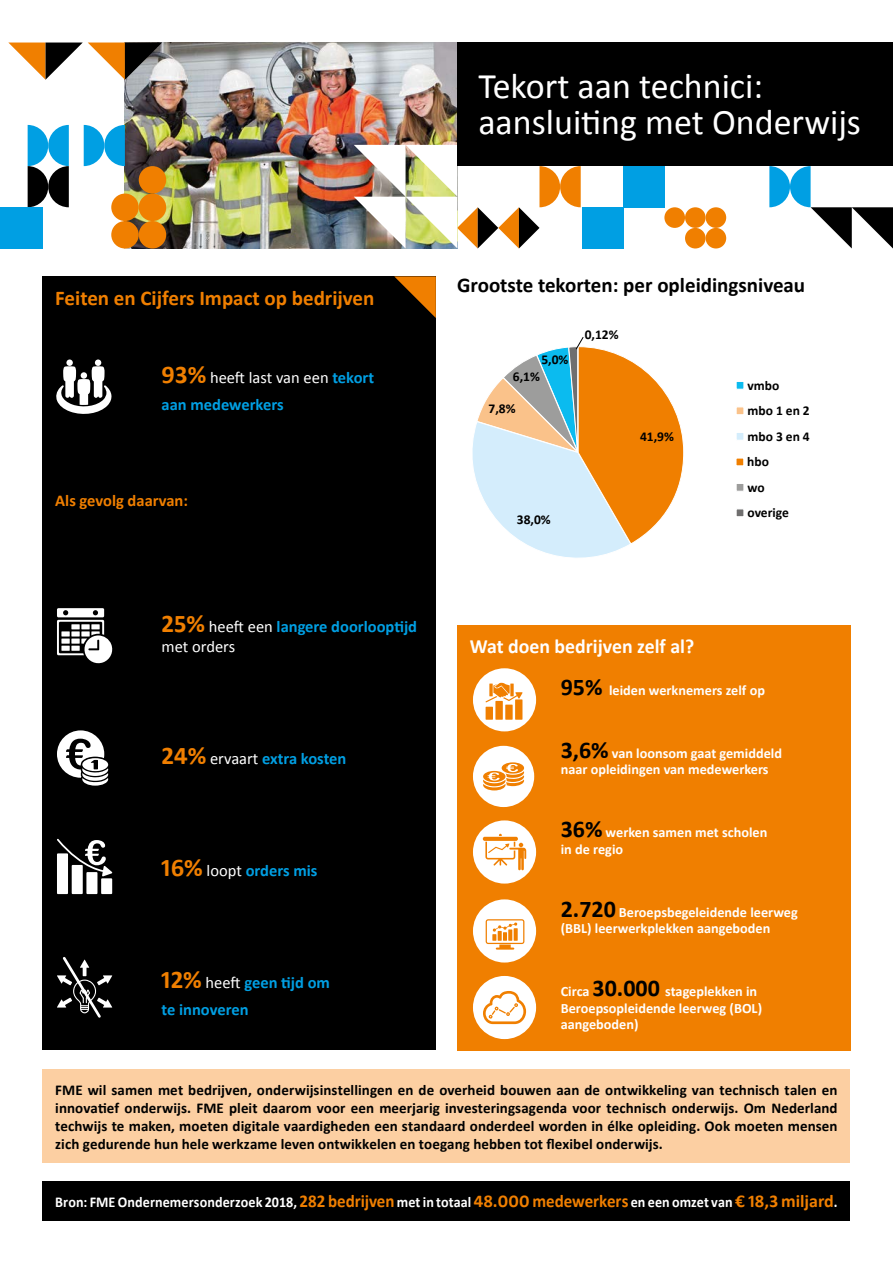
<style>
.page{position:relative;width:893px;height:1263px;background:#fff}
.page>*{position:absolute;margin:0;border:0;box-sizing:border-box;transform-origin:0 0}
.t1{font:36px/36px "Calibri";color:#fff}
.t2{font:700 21px "Calibri";color:#000}
.t3{font:700 21px "Calibri";color:#f07f00}
.t4{font:700 20.25px "Calibri";color:#fff}
.t5{font:700 16.5px/27px "Calibri";color:#009fe3}
.t6{font:700 16.5px "Calibri";color:#f07f00}
.t7{font:700 15px/18px "Calibri";letter-spacing:.005em;color:#000;text-align:justify}
.t8{font:700 15px "Calibri";letter-spacing:.005em;color:#fff;scale:.94 1}
.t9{font:700 14.25px/16.5px "Calibri";color:#fff}
.t10{font:700 13.5px/25.5px "Calibri";color:#000}
.s1{font-size:25.5px;color:#f07f00}
.s2{font-weight:400;color:#fff}
.s3{font-size:24px;color:#000}
.s4{font-size:18px;color:#f07f00}
</style>
<div class="page">
<img style="left:125px;top:43px;width:332px;height:205px">
<div style="left:457px;top:625px;width:393px;height:425px;background:#f07f00"></div>
<div style="left:43px;top:1069px;width:807px;height:94px;background:#fccfa2"></div>
<svg style="left:9px;top:43px;width:153px;height:37px"></svg>
<div style="left:111px;top:221px;width:28px;height:27px;background:#f07f00;border-radius:50%"></div>
<div style="left:111px;top:194px;width:28px;height:27px;background:#f07f00;border-radius:50%"></div>
<div style="left:139px;top:221px;width:27px;height:27px;background:#f07f00;border-radius:50%"></div>
<div style="left:139px;top:194px;width:27px;height:27px;background:#f07f00;border-radius:50%"></div>
<div style="left:139px;top:166px;width:27px;height:28px;background:#f07f00;border-radius:50%"></div>
<div style="left:706px;top:228px;width:20px;height:20px;background:#f07f00;border-radius:50%"></div>
<div style="left:685px;top:228px;width:21px;height:20px;background:#f07f00;border-radius:50%"></div>
<div style="left:706px;top:207px;width:20px;height:21px;background:#f07f00;border-radius:50%"></div>
<div style="left:685px;top:207px;width:21px;height:21px;background:#f07f00;border-radius:50%"></div>
<div style="left:664px;top:207px;width:21px;height:21px;background:#f07f00;border-radius:50%"></div>
<svg style="left:28px;top:125px;width:41px;height:82px"></svg>
<svg style="left:84px;top:125px;width:41px;height:41px"></svg>
<svg style="left:769px;top:166px;width:124px;height:82px"></svg>
<div style="left:582px;top:207px;width:41px;height:41px;background:#009fe3"></div>
<div style="left:0;top:207px;width:43px;height:41px;background:#009fe3"></div>
<div style="left:623px;top:166px;width:41px;height:41px;background:#009fe3"></div>
<img style="left:354px;top:145px;width:227px;height:103px">
<div style="left:457px;top:43px;width:436px;height:123px;background:#000"></div>
<div style="left:43px;top:1181px;width:807px;height:39px;background:#000"></div>
<div style="left:473px;top:668px;width:63px;height:63px;background:#fff;border-radius:50%"></div>
<div style="left:486px;top:707px;width:7px;height:13px;background:#f07f00"></div>
<div style="left:495px;top:701px;width:8px;height:19px;background:#f07f00"></div>
<div style="left:505px;top:705px;width:8px;height:15px;background:#f07f00"></div>
<div style="left:515px;top:699px;width:7px;height:21px;background:#f07f00"></div>
<svg style="left:485px;top:683px;width:37px;height:19px"></svg>
<svg style="left:510px;top:683px;width:4px;height:13px"></svg>
<svg style="left:489px;top:683px;width:4px;height:13px"></svg>
<div style="left:473px;top:746px;width:61px;height:61px;background:#fff;border-radius:50%"></div>
<svg style="left:483px;top:762px;width:41px;height:28px"></svg>
<div style="left:473px;top:820px;width:63px;height:63px;background:#fff;border-radius:50%"></div>
<svg style="left:483px;top:837px;width:35px;height:4px"></svg>
<svg style="left:485px;top:842px;width:41px;height:28px"></svg>
<div style="left:473px;top:899px;width:63px;height:63px;background:#fff;border-radius:50%"></div>
<hr style="left:496px;top:947px;width:18px;height:3px;background:#f07f00">
<svg style="left:486px;top:919px;width:38px;height:29px"></svg>
<div style="left:473px;top:976px;width:63px;height:63px;background:#fff;border-radius:50%"></div>
<svg style="left:483px;top:991px;width:43px;height:33px"></svg>
<div style="left:736px;top:381px;width:8px;height:9px;background:#0bbbef;border:1px solid #fff"></div>
<div style="left:736px;top:406px;width:8px;height:9px;background:#fac28a;border:1px solid #fff"></div>
<div style="left:736px;top:432px;width:8px;height:9px;background:#d4edfc;border:1px solid #fff"></div>
<div style="left:736px;top:458px;width:8px;height:8px;background:#f07f00;border:1px solid #fff"></div>
<div style="left:736px;top:483px;width:8px;height:9px;background:#9d9d9c;border:1px solid #fff"></div>
<div style="left:736px;top:508px;width:8px;height:9px;background:#706f6f;border:1px solid #fff"></div>
<svg style="left:472px;top:337px;width:212px;height:221px"></svg>
<div style="left:43px;top:276px;width:393px;height:774px;background:#000"></div>
<svg style="left:394px;top:276px;width:42px;height:42px"></svg>
<svg style="left:57px;top:957px;width:55px;height:61px"></svg>
<svg style="left:57px;top:608px;width:56px;height:56px"></svg>
<svg style="left:57px;top:730px;width:51px;height:56px"></svg>
<div style="left:57px;top:853px;width:11px;height:41px;background:#fff"></div>
<div style="left:86px;top:872px;width:11px;height:22px;background:#fff"></div>
<div style="left:101px;top:878px;width:11px;height:16px;background:#fff"></div>
<div style="left:72px;top:865px;width:11px;height:29px;background:#fff"></div>
<svg style="left:57px;top:839px;width:55px;height:37px"></svg>
<div style="left:95px;top:359px;width:6px;height:7px;background:#fff;border-radius:50%"></div>
<div style="left:66px;top:359px;width:7px;height:7px;background:#fff;border-radius:50%"></div>
<svg style="left:56px;top:366px;width:56px;height:48px"></svg>
<h1 class="t1" style="left:478px;top:68px;width:384px">Tekort aan technici: aansluiting met Onderwijs</h1>
<h2 class="t3" style="left:55px;top:284px;width:321px">Feiten en Cijfers Impact op bedrijven</h2>
<p class="t5" style="left:162px;top:364px;width:214px"><span class="s1">93%</span> <span class="s2">heeft last van een</span> tekort aan medewerkers</p>
<p class="t6" style="left:55px;top:490px;width:134px">Als gevolg daarvan:</p>
<p class="t5" style="left:162px;top:617px;width:257px;line-height:19.5px"><span class="s1">25%</span> <span class="s2">heeft een</span> langere doorlooptijd <span class="s2">met orders</span></p>
<p class="t5" style="left:162px;top:745px;width:186px"><span class="s1">24%</span> <span class="s2">ervaart</span> extra kosten</p>
<p class="t5" style="left:162px;top:857px;width:157px"><span class="s1">16%</span> <span class="s2">loopt</span> orders mis</p>
<p class="t5" style="left:162px;top:969px;width:170px"><span class="s1">12%</span> <span class="s2">heeft</span> geen tijd om te innoveren</p>
<h2 class="t2" style="left:457px;top:272px;width:350px">Grootste tekorten: per opleidingsniveau</h2>
<p class="t10" style="left:541px;top:347px;width:29px">5,0%</p>
<p class="t10" style="left:513px;top:364px;width:29px">6,1%</p>
<p class="t10" style="left:489px;top:395px;width:29px">7,8%</p>
<p class="t10" style="left:585px;top:321px;width:35px">0,12%</p>
<p class="t10" style="left:640px;top:423px;width:35px">41,9%</p>
<p class="t10" style="left:517px;top:506px;width:35px">38,0%</p>
<p class="t10" style="left:747px;top:372px;width:64px">vmbo<br>mbo 1 en 2 mbo 3 en 4 hbo<br>wo<br>overige</p>
<h3 class="t4" style="left:470px;top:633px;width:226px">Wat doen bedrijven zelf al?</h3>
<p class="t9" style="left:561px;top:682px;width:206px"><span class="s3">95%</span> leiden werknemers zelf op</p>
<p class="t9" style="left:561px;top:745px;width:223px"><span class="s3">3,6%</span> van loonsom gaat gemiddeld naar opleidingen van medewerkers</p>
<p class="t9" style="left:561px;top:824px;width:208px"><span class="s3">36%</span> werken samen met scholen in de regio</p>
<p class="t9" style="left:561px;top:904px;width:238px"><span class="s3">2.720</span> Beroepsbegeleidende leerweg (BBL) leerwerkplekken aangeboden</p>
<p class="t9" style="left:561px;top:983px;width:203px">Circa <span class="s3">30.000</span> stageplekken in<br>Beroepsopleidende leerweg (BOL) aangeboden)</p>
<p class="t7" style="left:55px;top:1081px;width:784px">FME wil samen met bedrijven, onderwijsinstellingen en de overheid bouwen aan de ontwikkeling van technisch talen en innovatief onderwijs. FME pleit daarom voor een meerjarig investeringsagenda voor technisch onderwijs. Om Nederland techwijs te maken, moeten digitale vaardigheden een standaard onderdeel worden in élke opleiding. Ook moeten mensen zich gedurende hun hele werkzame leven ontwikkelen en toegang hebben tot flexibel onderwijs.</p>
<p class="t8" style="left:55px;top:1192px;width:834px">Bron: FME Ondernemersonderzoek 2018, <span class="s4">282 bedrijven</span> met in totaal <span class="s4">48.000 medewerkers</span> en een omzet van <span class="s4">€ 18,3 miljard</span>.</p>
</div>
